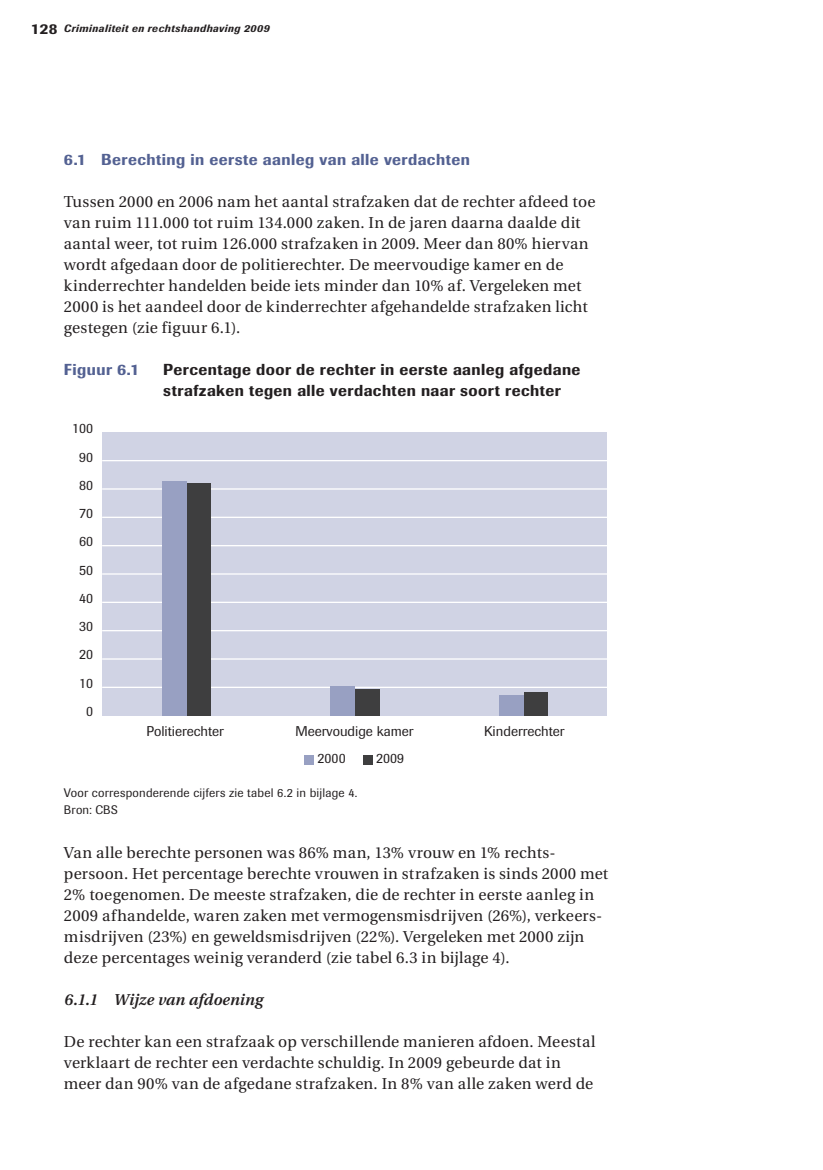
<style>
.page{position:relative;width:823px;height:1170px;background:#fff}
.page>*{position:absolute;margin:0;border:0;box-sizing:border-box;transform-origin:0 0}
.t1{font:15.75px/21px "Utopia";letter-spacing:.015em;color:#231f20}
.t2{font:500 15.75px/21px "Imago";letter-spacing:.03em;color:#231f20}
.t3{font:500 15.75px "Imago";letter-spacing:.03em;color:#536192}
.t4{font:italic 600 15.75px "Utopia";color:#231f20}
.t5{font:14px "Supersonic TBSK";color:#231f20}
.t6{font:12.25px/17.5px "Supersonic BSK";letter-spacing:.015em;color:#231f20}
.t7{font:italic 500 10.5px "Imago";letter-spacing:.045em;color:#231f20}
.s1{font-style:normal;font-size:14.88px}
</style>
<div class="page">
<div style="left:103px;top:432px;width:504px;height:283px;background:#d0d3e4"></div>
<hr style="left:103px;top:686px;width:504px;height:2px;background:#fff">
<hr style="left:103px;top:658px;width:504px;height:1px;background:#fff">
<hr style="left:103px;top:630px;width:504px;height:1px;background:#fff">
<hr style="left:103px;top:601px;width:504px;height:2px;background:#fff">
<hr style="left:103px;top:573px;width:504px;height:1px;background:#fff">
<hr style="left:103px;top:545px;width:504px;height:1px;background:#fff">
<hr style="left:103px;top:516px;width:504px;height:2px;background:#fff">
<hr style="left:103px;top:488px;width:504px;height:1px;background:#fff">
<hr style="left:103px;top:460px;width:504px;height:1px;background:#fff">
<div style="left:162px;top:481px;width:25px;height:234px;background:#98a0c2"></div>
<div style="left:330px;top:686px;width:25px;height:29px;background:#98a0c2"></div>
<div style="left:499px;top:695px;width:25px;height:20px;background:#98a0c2"></div>
<div style="left:187px;top:483px;width:24px;height:232px;background:#3e3e3f"></div>
<div style="left:355px;top:689px;width:24px;height:26px;background:#3e3e3f"></div>
<div style="left:524px;top:692px;width:23px;height:23px;background:#3e3e3f"></div>
<div style="left:304px;top:755px;width:10px;height:10px;background:#98a0c2"></div>
<div style="left:362px;top:755px;width:10px;height:10px;background:#3e3e3f"></div>
<p class="t7" style="left:31px;top:22px;width:240px"><span class="s1">128</span> Criminaliteit en rechtshandhaving 2009</p>
<p class="t3" style="left:64px;top:149px;width:407px">6.1 Berechting in eerste aanleg van alle verdachten</p>
<p class="t1" style="left:64px;top:191px;width:533px">Tussen 2000 en 2006 nam het aantal strafzaken dat de rechter afdeed toe van ruim 111.000 tot ruim 134.000 zaken. In de jaren daarna daalde dit aantal weer, tot ruim 126.000 strafzaken in 2009. Meer dan 80% hiervan wordt afgedaan door de politierechter. De meervoudige kamer en de kinder rechter handelden beide iets minder dan 10% af. Vergeleken met 2000 is het aandeel door de kinderrechter afgehandelde strafzaken licht gestegen (zie figuur 6.1).</p>
<p class="t3" style="left:64px;top:359px;width:77px">Figuur 6.1</p>
<p class="t2" style="left:163px;top:358px;width:418px">Percentage door de rechter in eerste aanleg afgedane strafzaken tegen alle verdachten naar soort rechter</p>
<p class="t5" style="left:72px;top:420px;width:22px">100</p>
<p class="t5" style="left:79px;top:448px;width:15px">90</p>
<p class="t5" style="left:79px;top:477px;width:15px">80</p>
<p class="t5" style="left:79px;top:505px;width:15px">70</p>
<p class="t5" style="left:79px;top:533px;width:15px">60</p>
<p class="t5" style="left:79px;top:561px;width:15px">50</p>
<p class="t5" style="left:79px;top:590px;width:15px">40</p>
<p class="t5" style="left:79px;top:618px;width:15px">30</p>
<p class="t5" style="left:79px;top:646px;width:15px">20</p>
<p class="t5" style="left:79px;top:674px;width:15px">10</p>
<p class="t5" style="left:86px;top:702px;width:8px">0</p>
<p class="t5" style="left:146px;top:722px;width:79px">Politierechter</p>
<p class="t5" style="left:295px;top:722px;width:119px">Meervoudige kamer</p>
<p class="t5" style="left:484px;top:722px;width:82px">Kinderrechter</p>
<p class="t5" style="left:317px;top:750px;width:29px">2000</p>
<p class="t5" style="left:376px;top:750px;width:29px">2009</p>
<p class="t6" style="left:64px;top:784px;width:295px">Voor corresponderende cijfers zie tabel 6.2 in bijlage 4.<br>Bron: CBS</p>
<p class="t1" style="left:64px;top:842px;width:545px">Van alle berechte personen was 86% man, 13% vrouw en 1% rechts&shy;persoon. Het percentage berechte vrouwen in strafzaken is sinds 2000 met 2% toegenomen. De meeste strafzaken, die de rechter in eerste aanleg in 2009 afhandelde, waren zaken met vermogensmisdrijven (26%), verkeers&shy;misdrijven (23%) en geweldsmisdrijven (22%). Vergeleken met 2000 zijn deze percentages weinig veranderd (zie tabel 6.3 in bijlage 4).</p>
<p class="t4" style="left:64px;top:990px;width:200px">6.1.1 Wijze van afdoening</p>
<p class="t1" style="left:64px;top:1031px;width:533px">De rechter kan een strafzaak op verschillende manieren afdoen. Meestal verklaart de rechter een verdachte schuldig. In 2009 gebeurde dat in meer dan 90% van de afgedane strafzaken. In 8% van alle zaken werd de</p>
</div>
